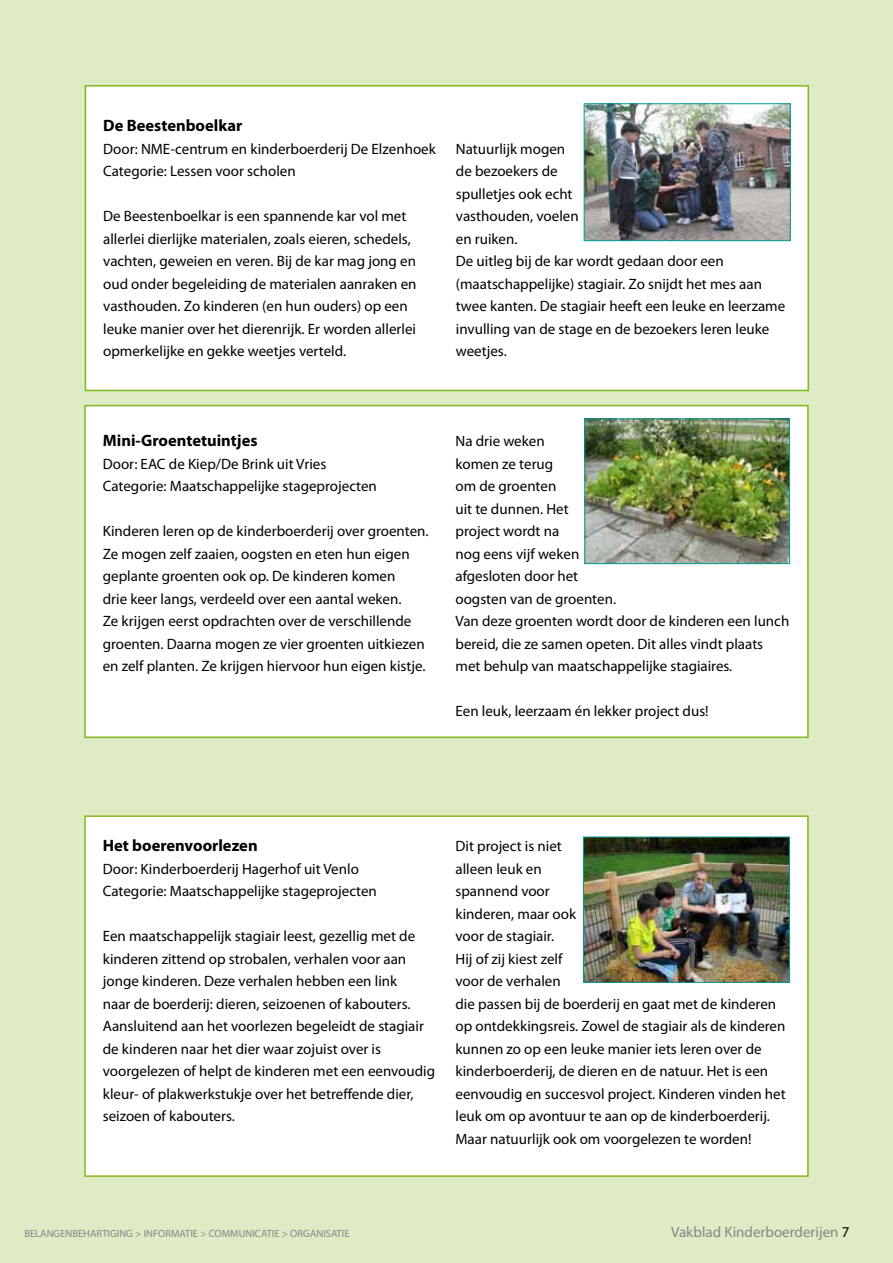
<style>
.page{position:relative;width:893px;height:1263px;background:#dfebc4}
.page>*{position:absolute;margin:0;border:0;box-sizing:border-box;transform-origin:0 0}
.t1{font:700 16.5px "Myriad Pro";color:#000}
.t2{font:15px/22.5px "Myriad Pro";color:#000}
.t3{font:15px "Myriad Pro";color:#848687}
.t4{font:10.5px "Myriad Pro";color:#848687}
.s1{color:#000}
</style>
<div class="page">
<div style="left:85px;top:86px;width:723px;height:304px;background:#fff"></div>
<div style="left:85px;top:85px;width:724px;height:306px;border:2px solid #83b81a"></div>
<div style="left:85px;top:406px;width:723px;height:331px;background:#fff"></div>
<div style="left:84px;top:405px;width:725px;height:333px;border:2px solid #83b81a"></div>
<img style="left:587px;top:421px;width:201px;height:141px">
<div style="left:585px;top:419px;width:205px;height:145px;border:1px solid #009c96"></div>
<div style="left:85px;top:816px;width:723px;height:360px;background:#fff"></div>
<div style="left:84px;top:815px;width:725px;height:362px;border:2px solid #83b81a"></div>
<img style="left:585px;top:839px;width:203px;height:141px">
<div style="left:583px;top:837px;width:207px;height:145px;border:1px solid #009c96"></div>
<img style="left:586px;top:106px;width:202px;height:133px">
<div style="left:584px;top:104px;width:206px;height:137px;border:1px solid #009c96"></div>
<p class="t1" style="left:103px;top:115px;width:141px">De Beestenboelkar</p>
<p class="t2" style="left:103px;top:137px;width:334px">Door: NME-centrum en kinderboerderij De Elzenhoek<br>Categorie: Lessen voor scholen</p>
<p class="t2" style="left:103px;top:205px;width:315px">De Beestenboelkar is een spannende kar vol met allerlei dierlijke materialen, zoals eieren, schedels, vachten, geweien en veren. Bij de kar mag jong en oud onder begeleiding de materialen aanraken en vasthouden. Zo kinderen (en hun ouders) op een leuke manier over het dierenrijk. Er worden allerlei opmerkelijke en gekke weetjes verteld.</p>
<p class="t2" style="left:456px;top:137px;width:331px">Natuurlijk mogen<br>de bezoekers de<br>spulletjes ook echt<br>vasthouden, voelen<br>en ruiken.<br>De uitleg bij de kar wordt gedaan door een (maatschappelijke) stagiair. Zo snijdt het mes aan twee kanten. De stagiair heeft een leuke en leerzame invulling van de stage en de bezoekers leren leuke weetjes.</p>
<p class="t1" style="left:103px;top:430px;width:156px">Mini-Groentetuintjes</p>
<p class="t2" style="left:103px;top:452px;width:276px">Door: EAC de Kiep/De Brink uit Vries<br>Categorie: Maatschappelijke stageprojecten</p>
<p class="t2" style="left:103px;top:520px;width:327px">Kinderen leren op de kinderboerderij over groenten.<br>Ze mogen zelf zaaien, oogsten en eten hun eigen geplante groenten ook op. De kinderen komen<br>drie keer langs, verdeeld over een aantal weken.<br>Ze krijgen eerst opdrachten over de verschillende groenten. Daarna mogen ze vier groenten uitkiezen en zelf planten. Ze krijgen hiervoor hun eigen kistje.</p>
<p class="t2" style="left:455px;top:430px;width:335px">Na drie weken<br>komen ze terug<br>om de groenten<br>uit te dunnen. Het<br>project wordt na<br>nog eens vijf weken<br>afgesloten door het<br>oogsten van de groenten.<br>Van deze groenten wordt door de kinderen een lunch bereid, die ze samen opeten. Dit alles vindt plaats met behulp van maatschappelijke stagiaires.</p>
<p class="t2" style="left:455px;top:700px;width:255px">Een leuk, leerzaam én lekker project dus!</p>
<p class="t1" style="left:103px;top:835px;width:156px">Het boerenvoorlezen</p>
<p class="t2" style="left:103px;top:857px;width:276px">Door: Kinderboerderij Hagerhof uit Venlo<br>Categorie: Maatschappelijke stageprojecten</p>
<p class="t2" style="left:103px;top:925px;width:334px">Een maatschappelijk stagiair leest, gezellig met de kinderen zittend op strobalen, verhalen voor aan jonge kinderen. Deze verhalen hebben een link<br>naar de boerderij: dieren, seizoenen of kabouters.<br>Aansluitend aan het voorlezen begeleidt de stagiair de kinderen naar het dier waar zojuist over is voorgelezen of helpt de kinderen met een eenvoudig kleur- of plakwerkstukje over het betreffende dier, seizoen of kabouters.</p>
<p class="t2" style="left:455px;top:835px;width:332px">Dit project is niet<br>alleen leuk en<br>spannend voor<br>kinderen, maar ook<br>voor de stagiair.<br>Hij of zij kiest zelf<br>voor de verhalen<br>die passen bij de boerderij en gaat met de kinderen op ontdekkingsreis. Zowel de stagiair als de kinderen kunnen zo op een leuke manier iets leren over de kinderboerderij, de dieren en de natuur. Het is een eenvoudig en succesvol project. Kinderen vinden het leuk om op avontuur te aan op de kinderboerderij.<br>Maar natuurlijk ook om voorgelezen te worden!</p>
<p class="t4" style="left:24px;top:1227px;width:327px">BELANGENBEHARTIGING &gt; INFORMATIE &gt; COMMUNICATIE &gt; ORGANISATIE</p>
<p class="t3" style="left:671px;top:1222px;width:180px">Vakblad Kinderboerderijen <span class="s1">7</span></p>
</div>
